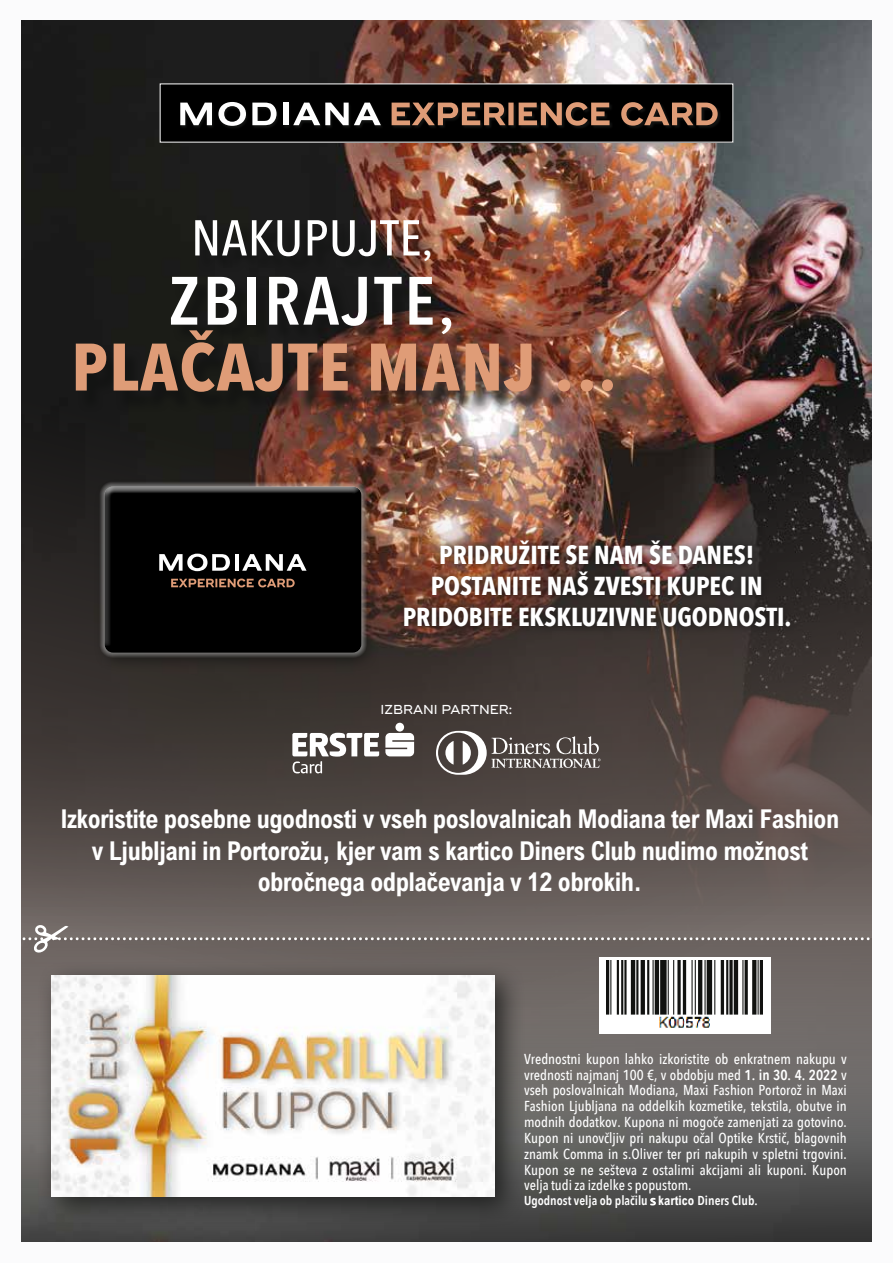
<style>
.page{position:relative;width:893px;height:1263px;background:#fff}
.page>*{position:absolute;margin:0;border:0;box-sizing:border-box;transform-origin:0 0}
.t1{font:600 67.5px "Avenir Next Condensed";letter-spacing:.04em;color:#fff;scale:1.05 1}
.t2{font:700 66.3px "Avenir Next Condensed";letter-spacing:.02em;color:#df9c77;scale:1.05 1}
.t3{font:500 49.8px "Avenir Next Condensed";letter-spacing:.01em;color:#fff;scale:1.05 1}
.t4{font:700 25.95px/31px "Arial Nova Cond";letter-spacing:-.02em;color:#fff;text-align:center}
.t5{font:700 25.95px/31px "Avenir Next Condensed";color:#fff;text-align:center}
.t6{font:500 14.4px/15.9px "Avenir Next Condensed";color:#fff;text-align:justify}
.t7{font:600 12.9px "Avenir Next Condensed";color:#fff}
.t8{font:500 12.9px "Ridley Grotesk";color:#fff}
.s1{font-family:"Ridley Grotesk";font-size:35.1px}
.s2{font-family:"Ridley Grotesk";font-weight:500;font-size:55.35px}
.s3{font-family:"Minion Pro";font-size:79.2px}
.s4{font-size:64.8px}
.s5{font-weight:600}
.s6{font-family:"Erste";font-weight:400}
.s7{font-family:"Arial Nova Cond";font-weight:700}
</style>
<div class="page">
<div style="left:0;top:0;width:893px;height:1262px;background:#fbfbfc"></div>
<svg style="left:21px;top:1008px;width:851px;height:233px;background:#5d5b5a"></svg>
<img style="left:21px;top:21px;width:851px;height:987px">
<div style="left:94px;top:478px;width:284px;height:193px;background:#111211;opacity:.8"></div>
<div style="left:99px;top:482px;width:267px;height:176px;background:#fff;opacity:.75"></div>
<div style="left:104px;top:489px;width:258px;height:164px;background:#111211;opacity:.75"></div>
<svg style="left:436px;top:731px;width:165px;height:44px;background:#716a67"></svg>
<svg style="left:292px;top:733px;width:87px;height:40px"></svg>
<svg style="left:385px;top:723px;width:29px;height:33px"></svg>
<svg style="left:21px;top:924px;width:851px;height:29px;background:#766e6b"></svg>
<div style="left:599px;top:958px;width:172px;height:76px;background:#fff"></div>
<img style="left:606px;top:961px;width:156px;height:67px">
<div style="left:395px;top:532px;width:403px;height:103px;background:#111211;opacity:.75"></div>
<div style="left:160px;top:84px;width:573px;height:58px;background:#000"></div>
<div style="left:181px;top:102px;width:540px;height:28px;background:linear-gradient(to right,#050504,#050505)"></div>
<svg style="left:293px;top:103px;width:88px;height:22px"></svg>
<div style="left:283px;top:103px;width:5px;height:22px;background:#fff"></div>
<svg style="left:252px;top:103px;width:25px;height:22px"></svg>
<svg style="left:218px;top:102px;width:28px;height:24px"></svg>
<svg style="left:180px;top:103px;width:32px;height:22px"></svg>
<svg style="left:392px;top:102px;width:326px;height:24px"></svg>
<div style="left:37px;top:961px;width:489px;height:267px;background:#111211;opacity:.75"></div>
<img style="left:51px;top:975px;width:444px;height:222px">
<div style="left:78px;top:222px;width:491px;height:191px;background:#111211;opacity:.75"></div>
<h3 class="t3" style="left:191px;top:208px;width:232px">NAKUPUJTE<span class="s1">,</span></h3>
<h1 class="t1" style="left:169px;top:243px;width:273px">ZBIRAJTE<span class="s2">,</span></h1>
<h2 class="t2" style="left:71px;top:327px;width:520px">PLAČAJTE MANJ <span class="s3">..</span><span class="s4">.</span></h2>
<h3 class="t5" style="left:403px;top:539px;width:390px">PRIDRUŽITE SE NAM ŠE DANES!<br>POSTANITE NAŠ ZVESTI KUPEC IN<br>PRIDOBITE EKSKLUZIVNE UGODNOSTI.</h3>
<p class="t8" style="left:381px;top:701px;width:133px">IZBRANI PARTNER:</p>
<h3 class="t4" style="left:60px;top:803px;width:780px">Izkoristite posebne ugodnosti v vseh poslovalnicah Modiana ter Maxi Fashion v Ljubljani in Portorožu, kjer vam s kartico Diners Club nudimo možnost obročnega odplačevanja v 12 obrokih.</h3>
<p class="t6" style="left:524px;top:1051px;width:324px">Vrednostni kupon lahko izkoristite ob enkratnem nakupu v vrednosti najmanj 100 €, v obdobju med <span class="s5">1. in 30. 4. 2022</span> v vseh poslovalnicah Modiana, Maxi Fashion Portorož in Maxi Fashion Ljubljana na oddelkih kozmetike, tekstila, obutve in modnih dodatkov. Kupona ni mogoče zamenjati za gotovino.<br>Kupon ni unovčljiv pri nakupu očal Optike Krstič, blagovnih znamk Comma in s.Oliver ter pri nakupih v spletni trgovini.<br>Kupon se ne sešteva z ostalimi akcijami ali kuponi. Kupon velja tudi za izdelke s popustom.</p>
<p class="t7" style="left:524px;top:1189px;width:235px">Ugodnost velja ob plačilu <span class="s6">s</span> <span class="s7">kartico</span> Diners Club.</p>
</div>
